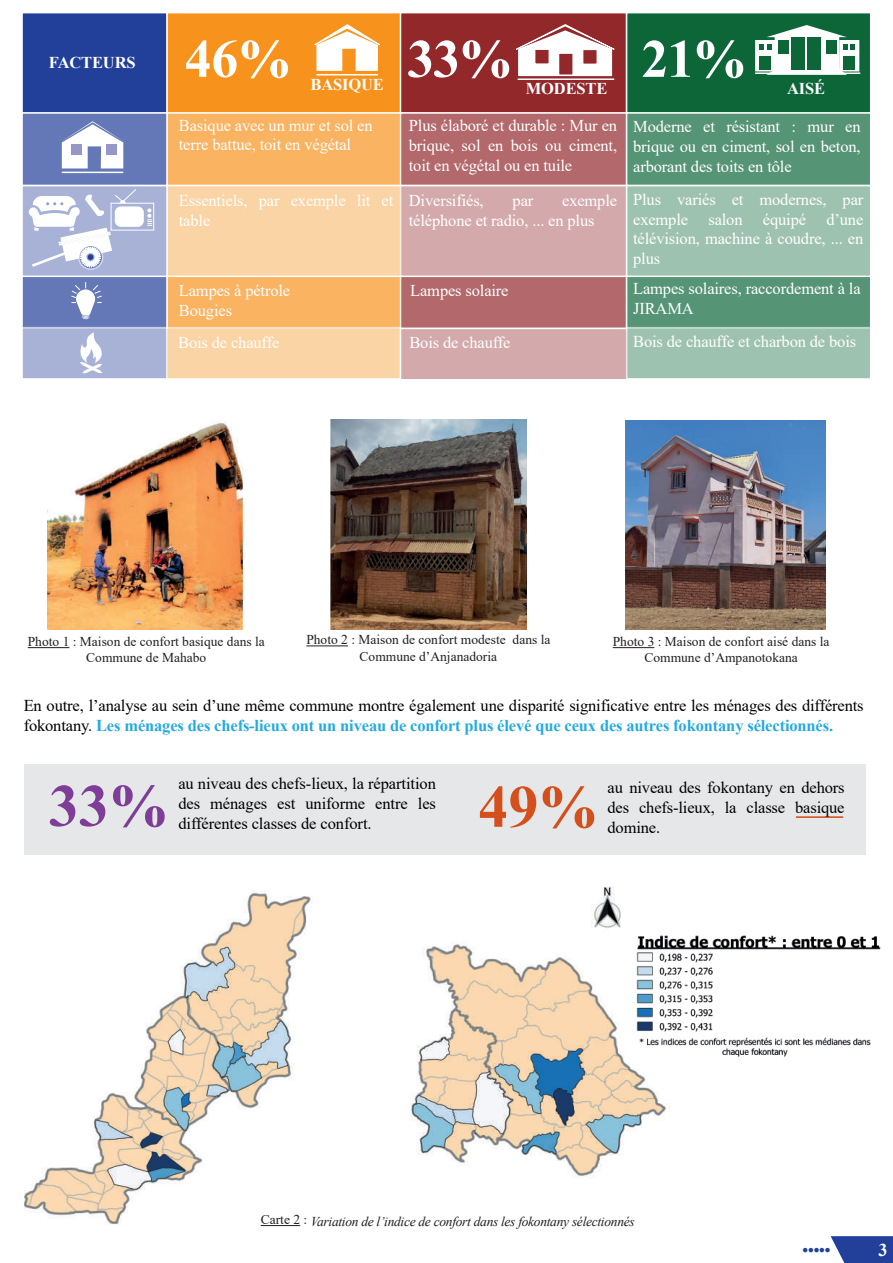
<style>
.page{position:relative;width:893px;height:1263px;background:#fff}
.page>*{position:absolute;margin:0;border:0;box-sizing:border-box;transform-origin:0 0}
.t1{font:700 60px "Times New Roman";color:#7e3e98}
.t2{font:700 60px "Times New Roman";color:#d44f1c}
.t3{font:700 54px "Times New Roman";color:#fff}
.t4{font:18px "Times New Roman";color:#223f99}
.t5{font:700 18px "Times New Roman";color:#fff}
.t6{font:16.5px/19.8px "Times New Roman";letter-spacing:-.01em;color:#fff}
.t7{font:16.5px/19.8px "Times New Roman";letter-spacing:-.01em;color:#000}
.t8{font:700 16.5px "Times New Roman";letter-spacing:-.01em;color:#fff}
.t9{font:13.5px/16.2px "Times New Roman";color:#231f20;text-align:center}
.t10{font:italic 13.5px "Times New Roman";letter-spacing:-.02em;color:#231f20}
.s1{font-weight:700;color:#24aae1}
.s2{font-style:normal}
</style>
<div class="page">
<div style="left:24px;top:764px;width:841px;height:91px;background:#e6e7e9"></div>
<hr style="left:28px;top:647px;width:41px;height:1px;background:#231f20">
<hr style="left:306px;top:645px;width:42px;height:1px;background:#231f20">
<hr style="left:613px;top:647px;width:41px;height:1px;background:#231f20">
<svg style="left:831px;top:1236px;width:62px;height:27px;background:#3a54a4"></svg>
<img style="left:48px;top:422px;width:195px;height:207px">
<img style="left:625px;top:420px;width:200px;height:209px">
<hr style="left:796px;top:816px;width:47px;height:2px;background:#d44f1c">
<img style="left:330px;top:420px;width:196px;height:210px">
<div style="left:21px;top:12px;width:147px;height:102px;background:#223f99;border:2px solid #fff"></div>
<div style="left:166px;top:12px;width:236px;height:102px;background:#f7931d;border:2px solid #fff"></div>
<div style="left:400px;top:12px;width:227px;height:102px;background:#93282b;border:2px solid #fff"></div>
<div style="left:626px;top:12px;width:245px;height:102px;background:#0c6638;border:2px solid #fff"></div>
<div style="left:21px;top:112px;width:147px;height:74px;background:#6478b7;border:2px solid #fff"></div>
<div style="left:166px;top:112px;width:236px;height:74px;background:#f9b361;border:2px solid #fff"></div>
<div style="left:400px;top:112px;width:227px;height:74px;background:#b3686b;border:2px solid #fff"></div>
<div style="left:626px;top:112px;width:245px;height:74px;background:#559474;border:2px solid #fff"></div>
<div style="left:21px;top:185px;width:147px;height:92px;background:#a7b2d6;border:2px solid #fff"></div>
<div style="left:166px;top:185px;width:236px;height:92px;background:#fbd4a5;border:2px solid #fff"></div>
<div style="left:400px;top:185px;width:227px;height:92px;background:#d4a9ab;border:2px solid #fff"></div>
<div style="left:626px;top:185px;width:245px;height:92px;background:#9ec2b0;border:2px solid #fff"></div>
<div style="left:21px;top:276px;width:147px;height:53px;background:#6478b7;border:2px solid #fff"></div>
<div style="left:166px;top:276px;width:236px;height:53px;background:#f9b361;border:2px solid #fff"></div>
<div style="left:400px;top:276px;width:227px;height:53px;background:#b3686b;border:2px solid #fff"></div>
<div style="left:626px;top:276px;width:245px;height:53px;background:#559474;border:2px solid #fff"></div>
<div style="left:21px;top:327px;width:147px;height:53px;background:#a7b2d6;border:2px solid #fff"></div>
<div style="left:166px;top:327px;width:235px;height:53px;background:#fbd4a5;border:2px solid #fff"></div>
<div style="left:400px;top:328px;width:228px;height:53px;background:#d4a9ab;border:2px solid #fff"></div>
<div style="left:626px;top:327px;width:245px;height:53px;background:#9ec2b0;border:2px solid #fff"></div>
<svg style="left:314px;top:24px;width:66px;height:47px"></svg>
<hr style="left:316px;top:74px;width:62px;height:1px;background:#fff">
<div style="left:111px;top:203px;width:43px;height:27px;border:1px solid #fff"></div>
<div style="left:115px;top:206px;width:29px;height:21px;background:#fff;border-radius:6px"></div>
<svg style="left:147px;top:208px;width:5px;height:18px"></svg>
<svg style="left:28px;top:189px;width:109px;height:81px"></svg>
<svg style="left:71px;top:282px;width:31px;height:37px"></svg>
<svg style="left:80px;top:332px;width:22px;height:41px"></svg>
<svg style="left:755px;top:25px;width:104px;height:50px"></svg>
<div style="left:844px;top:56px;width:11px;height:13px;background:#0c6638"></div>
<div style="left:759px;top:56px;width:12px;height:13px;background:#0c6638"></div>
<div style="left:826px;top:40px;width:11px;height:13px;background:#0c6638"></div>
<svg style="left:516px;top:24px;width:99px;height:53px"></svg>
<hr style="left:518px;top:78px;width:96px;height:2px;background:#fff">
<div style="left:558px;top:52px;width:16px;height:24px;background:#93282b;border:2px solid #fff"></div>
<div style="left:582px;top:49px;width:16px;height:16px;background:#93282b;border:2px solid #fff"></div>
<div style="left:534px;top:48px;width:16px;height:17px;background:#93282b;border:2px solid #fff"></div>
<hr style="left:755px;top:72px;width:105px;height:2px;background:#fff">
<img style="left:24px;top:891px;width:287px;height:336px">
<img style="left:410px;top:944px;width:257px;height:233px">
<img style="left:627px;top:935px;width:254px;height:125px">
<hr style="left:261px;top:1225px;width:39px;height:1px;background:#231f20">
<img style="left:591px;top:887px;width:43px;height:52px">
<svg style="left:61px;top:121px;width:63px;height:47px"></svg>
<hr style="left:62px;top:172px;width:61px;height:1px;background:#fff">
<div style="left:107px;top:144px;width:10px;height:10px;background:#9697c8"></div>
<div style="left:71px;top:144px;width:10px;height:10px;background:#9697c8"></div>
<p class="t8" style="left:49px;top:50px;width:88px">FACTEURS</p>
<h2 class="t3" style="left:185px;top:20px;width:109px">46%</h2>
<h2 class="t3" style="left:407px;top:20px;width:107px">33%</h2>
<p class="t8" style="left:311px;top:73px;width:75px">BASIQUE</p>
<p class="t8" style="left:526px;top:77px;width:83px">MODESTE</p>
<p class="t6" style="left:179px;top:115px;width:195px">Basique avec un mur et sol en terre battue, toit en végétal</p>
<p class="t6" style="left:179px;top:190px;width:216px">Essentiels, par exemple lit et table</p>
<p class="t6" style="left:409px;top:115px;width:210px;text-align:justify">Plus élaboré et durable : Mur en brique, sol en bois ou ciment, toit en végétal ou en tuile</p>
<p class="t6" style="left:409px;top:190px;width:76px">Diversifiés,</p>
<p class="t6" style="left:513px;top:190px;width:22px">par</p>
<p class="t6" style="left:409px;top:190px;width:210px;text-indent:153px">exemple téléphone et radio, ... en plus</p>
<p class="t6" style="left:410px;top:280px;width:100px">Lampes solaire</p>
<p class="t6" style="left:179px;top:280px;width:113px">Lampes à pétrole<br>Bougies</p>
<p class="t6" style="left:178px;top:332px;width:103px">Bois de chauffe</p>
<p class="t6" style="left:409px;top:332px;width:103px">Bois de chauffe</p>
<h2 class="t3" style="left:641px;top:20px;width:107px">21%</h2>
<p class="t8" style="left:787px;top:77px;width:40px">AISÉ</p>
<p class="t6" style="left:633px;top:116px;width:229px;text-align:justify">Moderne et résistant : mur en brique ou en ciment, sol en beton, arborant des toits en tôle</p>
<p class="t6" style="left:633px;top:189px;width:232px;text-align:justify">Plus variés et modernes, par exemple salon équipé d’une télévision, machine à coudre, ... en plus</p>
<p class="t6" style="left:633px;top:278px;width:229px">Lampes solaires, raccordement à la<br>JIRAMA</p>
<p class="t6" style="left:633px;top:331px;width:224px">Bois de chauffe et charbon de bois</p>
<p class="t9" style="left:28px;top:633px;width:238px">Photo 1 : Maison de confort basique dans la<br>Commune de Mahabo</p>
<p class="t9" style="left:306px;top:631px;width:246px">Photo 2 : Maison de confort modeste dans la<br>Commune d’Anjanadoria</p>
<p class="t9" style="left:613px;top:633px;width:218px">Photo 3 : Maison de confort aisé dans la<br>Commune d’Ampanotokana</p>
<p class="t7" style="left:24px;top:695px;width:841px">En outre, l’analyse au sein d’une même commune montre également une disparité significative entre les ménages des différents fokontany. <span class="s1">Les ménages des chefs-lieux ont un niveau de confort plus élevé que ceux des autres fokontany sélectionnés.</span></p>
<h1 class="t1" style="left:49px;top:762px;width:121px">33%</h1>
<p class="t7" style="left:178px;top:773px;width:259px">au niveau des chefs-lieux, la répartition des ménages est uniforme entre les</p>
<p class="t7" style="left:178px;top:813px;width:195px">différentes classes de confort.</p>
<h1 class="t2" style="left:478px;top:763px;width:121px">49%</h1>
<p class="t7" style="left:607px;top:777px;width:239px;text-align:justify">au niveau des fokontany en dehors des chefs-lieux, la classe basique domine.</p>
<p class="t10" style="left:261px;top:1212px;width:375px"><span class="s2">Carte 2 :</span> Variation de l’indice de confort dans les fokontany sélectionnés</p>
<p class="t4" style="left:802px;top:1237px;width:30px">•••••</p>
<p class="t5" style="left:878px;top:1236px;width:10px">3</p>
</div>
